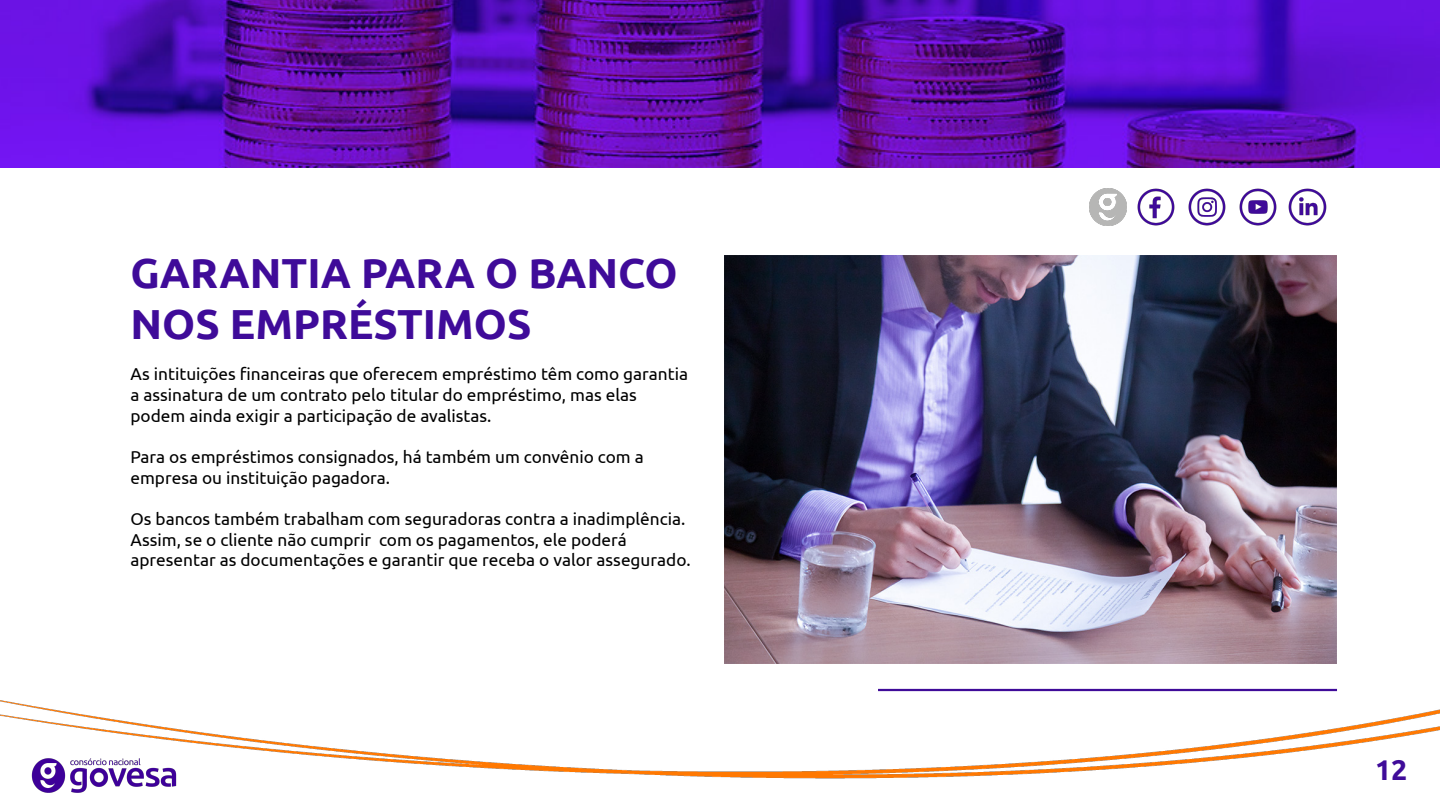
<style>
.page{position:relative;width:1440px;height:810px;background:#fff}
.page>*{position:absolute;margin:0;border:0;box-sizing:border-box;transform-origin:0 0}
.t1{font:700 42px/50.4px "Ubuntu";color:#3f0b99}
.t2{font:700 28.5px "Ubuntu";color:#3f0b99}
.t3{font:17.25px/20.7px "Ubuntu";color:#000}
</style>
<div class="page">
<img style="left:0;top:688px;width:1440px;height:91px">
<img style="left:28px;top:758px;width:153px;height:35px">
<img style="left:1089px;top:188px;width:38px;height:38px">
<img style="left:1137px;top:188px;width:38px;height:38px">
<img style="left:1188px;top:188px;width:38px;height:38px">
<img style="left:1239px;top:188px;width:38px;height:38px">
<img style="left:1288px;top:188px;width:39px;height:38px">
<hr style="left:878px;top:689px;width:459px;height:2px;background:#3f0b99">
<img style="left:0;top:0;width:1440px;height:167px">
<img style="left:724px;top:256px;width:612px;height:408px">
<h1 class="t1" style="left:130px;top:248px;width:549px">GARANTIA PARA O BANCO<br>NOS EMPRÉSTIMOS</h1>
<p class="t3" style="left:130px;top:363px;width:559px">As intituições financeiras que oferecem empréstimo têm como garantia a assinatura de um contrato pelo titular do empréstimo, mas elas podem ainda exigir a participação de avalistas.</p>
<p class="t3" style="left:130px;top:446px;width:515px">Para os empréstimos consignados, há também um convênio com a empresa ou instituição pagadora.</p>
<p class="t3" style="left:130px;top:508px;width:562px">Os bancos também trabalham com seguradoras contra a inadimplência.<br>Assim, se o cliente não cumprir com os pagamentos, ele poderá apresentar as documentações e garantir que receba o valor assegurado.</p>
<h2 class="t2" style="left:1375px;top:753px;width:34px">12</h2>
</div>
